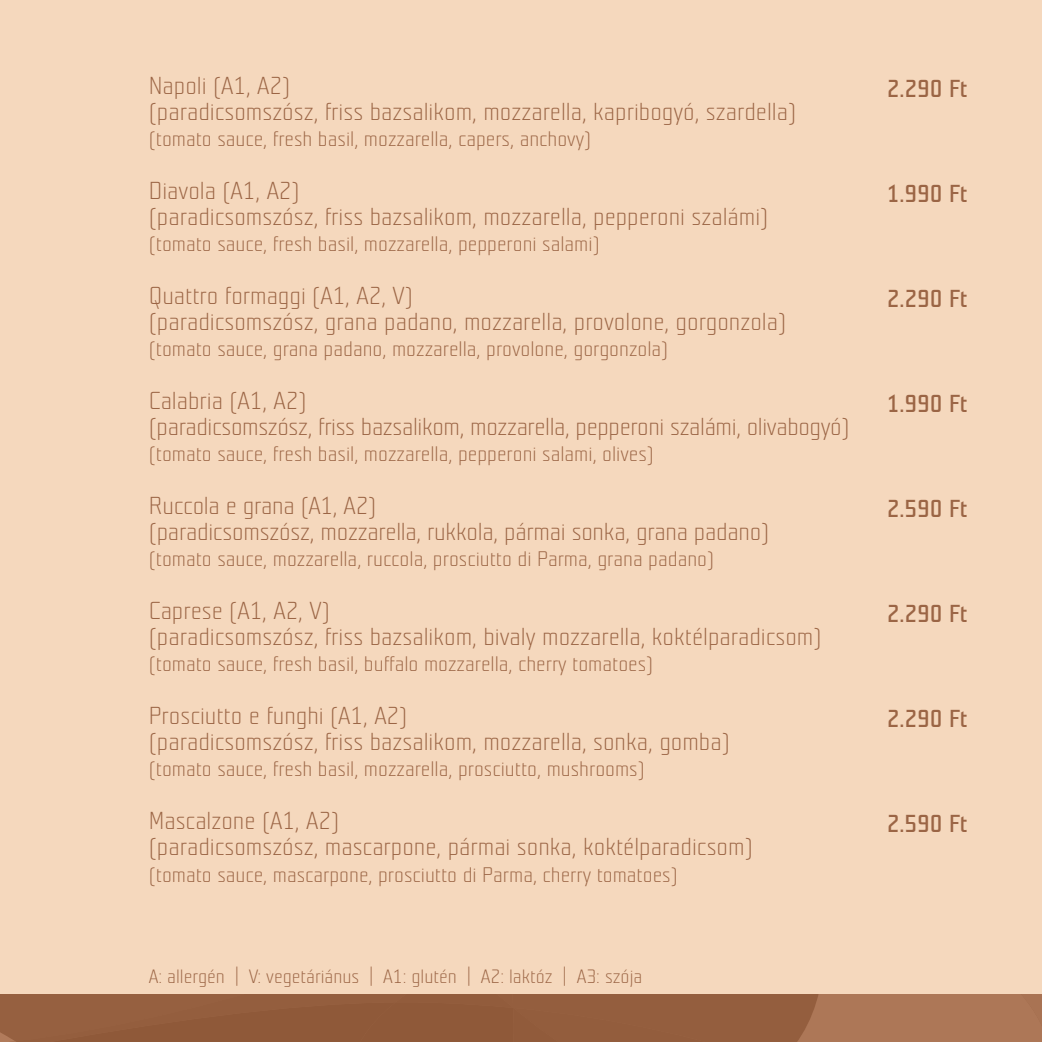
<style>
.page{position:relative;width:1042px;height:1042px;background:#f5d8bd}
.page>*{position:absolute;margin:0;border:0;box-sizing:border-box;transform-origin:0 0}
.t1{font:24.5px/26.2px "Teuton Hell";color:#9b6545}
.t2{font:700 24.5px "Teuton Hell";color:#9b6545}
.t3{font:21px "Teuton Hell";color:#9b6545}
.t4{font:19.25px "Teuton Hell";color:#9b6545}
.s1{font-family:"Myriad Pro";font-weight:300;font-stretch:condensed}
</style>
<div class="page">
<svg style="left:0;top:995px;width:1042px;height:47px;background:#986242"></svg>
<p class="t1" style="left:149px;top:73px;width:649px">Napoli (A1, A2)<br>(paradicsomszósz, friss bazsalikom, mozzarella, kapribogyó, szardella)</p>
<p class="t3" style="left:149px;top:129px;width:444px">(tomato sauce, fresh basil, mozzarella, capers, anchovy)</p>
<p class="t1" style="left:149px;top:178px;width:621px">Diavola (A1, A2)<br>(paradicsomszósz, friss bazsalikom, mozzarella, pepperoni szalámi)</p>
<p class="t3" style="left:149px;top:234px;width:452px">(tomato sauce, fresh basil, mozzarella, pepperoni salami)</p>
<p class="t1" style="left:149px;top:283px;width:639px">Quattro formaggi (A1, A2, V)<br>(paradicsomszósz, grana padano, mozzarella, provolone, gorgonzola)</p>
<p class="t3" style="left:149px;top:339px;width:521px">(tomato sauce, grana padano, mozzarella, provolone, gorgonzola)</p>
<p class="t1" style="left:149px;top:388px;width:702px">Calabria (A1, A2)<br>(paradicsomszósz, friss bazsalikom, mozzarella, pepperoni szalámi, olivabogyó)</p>
<p class="t3" style="left:149px;top:444px;width:506px">(tomato sauce, fresh basil, mozzarella, pepperoni salami, olives)</p>
<p class="t1" style="left:149px;top:493px;width:622px">Ruccola e grana (A1, A2)<br>(paradicsomszósz, mozzarella, rukkola, pármai sonka, grana padano)</p>
<p class="t3" style="left:149px;top:549px;width:567px">(tomato sauce, mozzarella, ruccola, prosciutto di Parma, grana padano)</p>
<p class="t1" style="left:149px;top:598px;width:674px">Caprese (A1, A2, V)<br>(paradicsomszósz, friss bazsalikom, bivaly mozzarella, koktélparadicsom)</p>
<p class="t3" style="left:149px;top:654px;width:506px">(tomato sauce, fresh basil, buffalo mozzarella, cherry tomatoes)</p>
<p class="t1" style="left:149px;top:703px;width:582px">Prosciutto e funghi (A1, A2)<br>(paradicsomszósz, friss bazsalikom, mozzarella, sonka, gomba)</p>
<p class="t3" style="left:149px;top:759px;width:497px">(tomato sauce, fresh basil, mozzarella, prosciutto, mushrooms)</p>
<p class="t1" style="left:149px;top:808px;width:605px">Mascalzone (A1, A2)<br>(paradicsomszósz, mascarpone, pármai sonka, koktélparadicsom)</p>
<p class="t3" style="left:149px;top:864px;width:530px">(tomato sauce, mascarpone, prosciutto di Parma, cherry tomatoes)</p>
<p class="t4" style="left:149px;top:966px;width:495px">A: allergén <span class="s1">|</span> V: vegetáriánus <span class="s1">|</span> A1: glutén <span class="s1">|</span> A2: laktóz <span class="s1">|</span> A3: szója</p>
<p class="t2" style="left:886px;top:76px;width:82px">2.290 Ft</p>
<p class="t2" style="left:886px;top:181px;width:82px">1.990 Ft</p>
<p class="t2" style="left:886px;top:286px;width:82px">2.290 Ft</p>
<p class="t2" style="left:886px;top:391px;width:82px">1.990 Ft</p>
<p class="t2" style="left:886px;top:496px;width:82px">2.590 Ft</p>
<p class="t2" style="left:886px;top:601px;width:82px">2.290 Ft</p>
<p class="t2" style="left:886px;top:706px;width:82px">2.290 Ft</p>
<p class="t2" style="left:886px;top:811px;width:82px">2.590 Ft</p>
</div>
